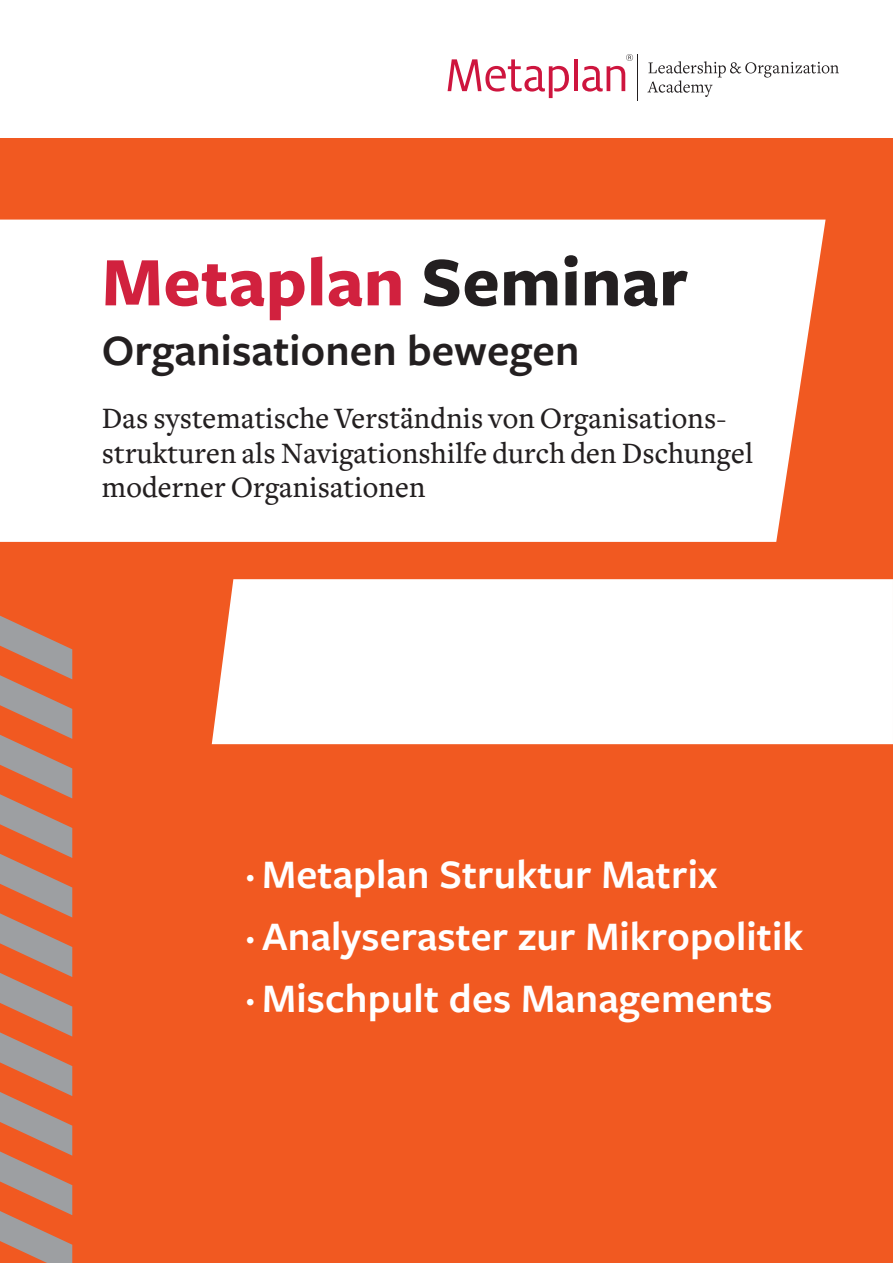
<style>
.page{position:relative;width:893px;height:1263px;background:#fff}
.page>*{position:absolute;margin:0;border:0;box-sizing:border-box;transform-origin:0 0}
.t1{font:700 72px "Freight Sans Pro";letter-spacing:.005em;color:#d1213e}
.t2{font:600 45px "Freight Sans Pro";letter-spacing:.005em;color:#231f20}
.t3{font:600 42px/61.9px "Freight Sans Pro";letter-spacing:.005em;color:#fff}
.t4{font:500 30px/34.5px "Freight Text";letter-spacing:.005em;color:#231f20}
.s1{color:#231f20}
.s2{font-family:"Freight Text";font-weight:700}
</style>
<div class="page">
<div style="left:0;top:138px;width:893px;height:1125px;background:#f15921"></div>
<div style="left:211px;top:579px;width:682px;height:165px;background:#fff"></div>
<hr style="left:574px;top:59px;width:4px;height:32px;background:#ce153e">
<hr style="left:637px;top:54px;width:1px;height:47px;background:#231f20">
<svg style="left:448px;top:59px;width:121px;height:39px"></svg>
<svg style="left:582px;top:54px;width:51px;height:38px"></svg>
<svg style="left:647px;top:61px;width:192px;height:36px"></svg>
<div style="left:0;top:220px;width:826px;height:322px;background:#fff"></div>
<svg style="left:0;top:615px;width:73px;height:648px"></svg>
<h1 class="t1" style="left:102px;top:232px;width:588px">Metaplan <span class="s1">Seminar</span></h1>
<h2 class="t2" style="left:102px;top:320px;width:479px">Organisationen bewegen</h2>
<p class="t4" style="left:102px;top:402px;width:653px">Das systematische Verständnis von Organisations&shy;strukturen als Navigationshilfe durch den Dschungel moderner Organisationen</p>
<h3 class="t3" style="left:246px;top:842px;width:559px"><span class="s2">·</span> Metaplan Struktur Matrix<br><span class="s2">·</span> Analyseraster zur Mikropolitik <span class="s2">·</span> Mischpult des Managements</h3>
</div>
